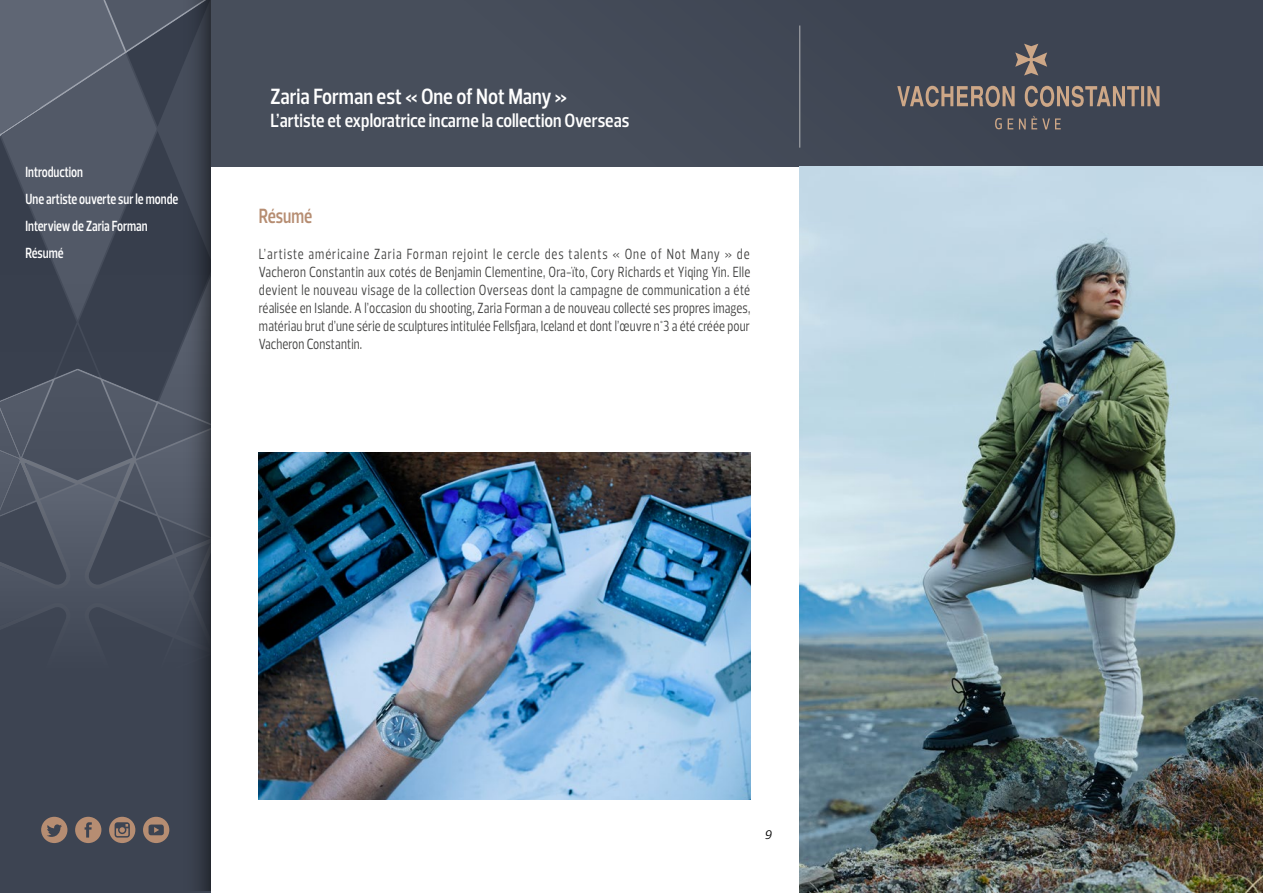
<style>
.page{position:relative;width:1263px;height:893px;background:#fff}
.page>*{position:absolute;margin:0;border:0;box-sizing:border-box;transform-origin:0 0}
.t1{font:600 22.5px "Prelo Condensed";color:#fff}
.t2{font:600 21px "Prelo Condensed";color:#b68d72;scale:.9 1}
.t3{font:600 19.5px "Prelo Condensed";color:#fff}
.t4{font:15px/18px "Prelo Condensed";letter-spacing:.01em;color:#40403f;text-align:justify;scale:.91 1}
.t5{font:600 15px/27px "Prelo Condensed";color:#fff;scale:.9 1}
.t6{font:italic 12.75px "Prelo";color:#000}
</style>
<div class="page">
<div style="left:210px;top:0;width:1053px;height:166px;background:#474e5b"></div>
<hr style="left:799px;top:26px;width:1px;height:122px;background:#b4b5b7">
<svg style="left:897px;top:44px;width:262px;height:85px"></svg>
<div style="left:0;top:0;width:210px;height:893px;background:#3d4452"></div>
<div style="left:163px;top:0;width:47px;height:891px;background:linear-gradient(to right,#424a59,#2f343f)"></div>
<img style="left:799px;top:166px;width:464px;height:727px">
<svg style="left:0;top:0;width:210px;height:867px"></svg>
<img style="left:259px;top:453px;width:491px;height:347px">
<p class="t5" style="left:26px;top:158px;width:171px">Introduction<br>Une artiste ouverte sur le monde<br>Interview de Zaria Forman<br>Résumé</p>
<h1 class="t1" style="left:270px;top:82px;width:298px">Zaria Forman est « One of Not Many »</h1>
<h3 class="t3" style="left:270px;top:109px;width:360px">L’artiste et exploratrice incarne la collection Overseas</h3>
<p class="t2" style="left:259px;top:203px;width:61px">Résumé</p>
<p class="t4" style="left:259px;top:245px;width:542px">L’artiste américaine Zaria Forman rejoint le cercle des talents « One of Not Many » de Vacheron Constantin aux cotés de Benjamin Clementine, Ora-ïto, Cory Richards et Yiqing Yin. Elle devient le nouveau visage de la collection Overseas dont la campagne de communication a été réalisée en Islande. A l’occasion du shooting, Zaria Forman a de nouveau collecté ses propres images, matériau brut d’une série de sculptures intitulée Fellsfjara, Iceland et dont l’œuvre n°3 a été créée pour Vacheron Constantin.</p>
<p class="t6" style="left:764px;top:826px;width:9px">9</p>
</div>
